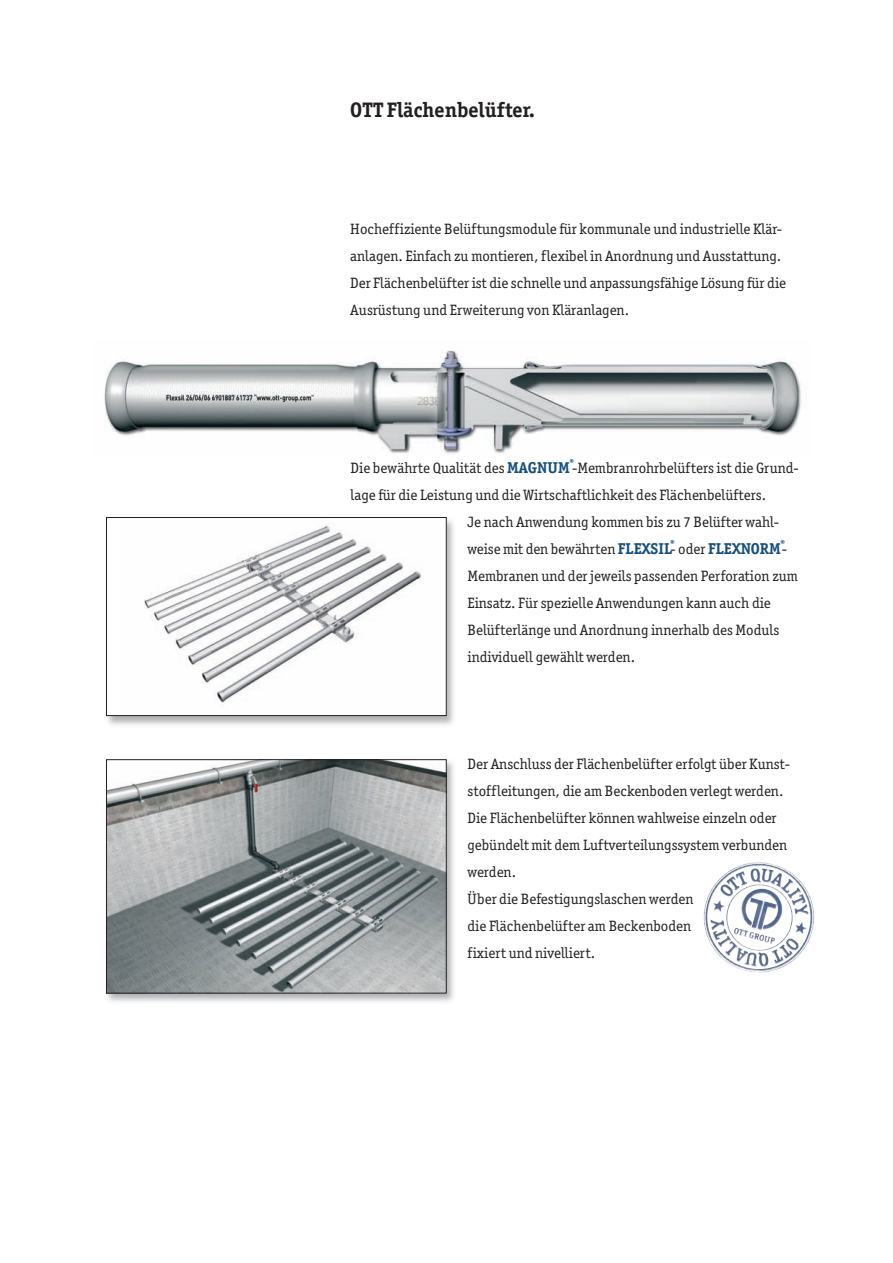
<style>
.page{position:relative;width:893px;height:1263px;background:#fff}
.page>*{position:absolute;margin:0;border:0;box-sizing:border-box;transform-origin:0 0}
.t1{font:700 21px "Officina Ser ITC";color:#231f20}
.t2{font:700 15.75px "Officina Ser ITC";color:#154e7d}
.t3{font:15px/27px "Officina Serif ITC Boo";color:#231f20}
.s1{font-family:"Officina Ser ITC";font-weight:700;font-size:15.75px;color:#154e7d}
.s2{font-family:"Officina Serif ITC Boo";font-weight:400;font-size:15px;color:#231f20}
</style>
<div class="page">
<img style="left:104px;top:350px;width:698px;height:104px">
<img style="left:106px;top:517px;width:348px;height:208px">
<div style="left:107px;top:517px;width:339px;height:198px;background:#fff"></div>
<img style="left:144px;top:524px;width:278px;height:182px">
<div style="left:106px;top:517px;width:340px;height:199px;border:1px solid #231f20"></div>
<img style="left:106px;top:759px;width:348px;height:243px">
<img style="left:108px;top:761px;width:336px;height:230px">
<div style="left:106px;top:759px;width:340px;height:234px;border:1px solid #231f20"></div>
<svg style="left:703px;top:862px;width:111px;height:111px"></svg>
<img style="left:744px;top:952px;width:13px;height:14px">
<h1 class="t1" style="left:350px;top:102px;width:186px">OTT Flächenbelüfter.</h1>
<p class="t3" style="left:350px;top:215px;width:437px">Hocheffiziente Belüftungsmodule für kommunale und industrielle Klär&shy;anlagen. Einfach zu montieren, flexibel in Anordnung und Ausstattung.<br>Der Flächenbelüfter ist die schnelle und anpassungsfähige Lösung für die Ausrüstung und Erweiterung von Kläranlagen.</p>
<p class="t3" style="left:351px;top:454px;width:450px">Die bewährte Qualität des <span class="s1">MAGNUM</span><sup>®</sup>-Membranrohrbelüfters ist die Grund-</p>
<p class="t3" style="left:351px;top:481px;width:417px">lage für die Leistung und die Wirtschaftlichkeit des Flächenbelüfters.</p>
<p class="t3" style="left:467px;top:508px;width:313px">Je nach Anwendung kommen bis zu 7 Belüfter wahl-</p>
<p class="t3" style="left:467px;top:535px;width:208px">weise mit den bewährten <span class="s1">FLEXSIL</span><sup>®</sup></p>
<p class="t2" style="left:670px;top:543px;width:116px"><span class="s2">- oder</span> FLEXNORM<sup>®</sup></p>
<p class="t3" style="left:467px;top:535px;width:332px;text-indent:314px">- Membranen und der jeweils passenden Perforation zum Einsatz. Für spezielle Anwendungen kann auch die Belüfterlänge und Anordnung innerhalb des Moduls individuell gewählt werden.</p>
<p class="t3" style="left:467px;top:751px;width:324px">Der Anschluss der Flächenbelüfter erfolgt über Kunst&shy;stoffleitungen, die am Beckenboden verlegt werden.<br>Die Flächenbelüfter können wahlweise einzeln oder gebündelt mit dem Luftverteilungssystem verbunden werden.<br>Über die Befestigungslaschen werden<br>die Flächenbelüfter am Beckenboden<br>fixiert und nivelliert.</p>
</div>
